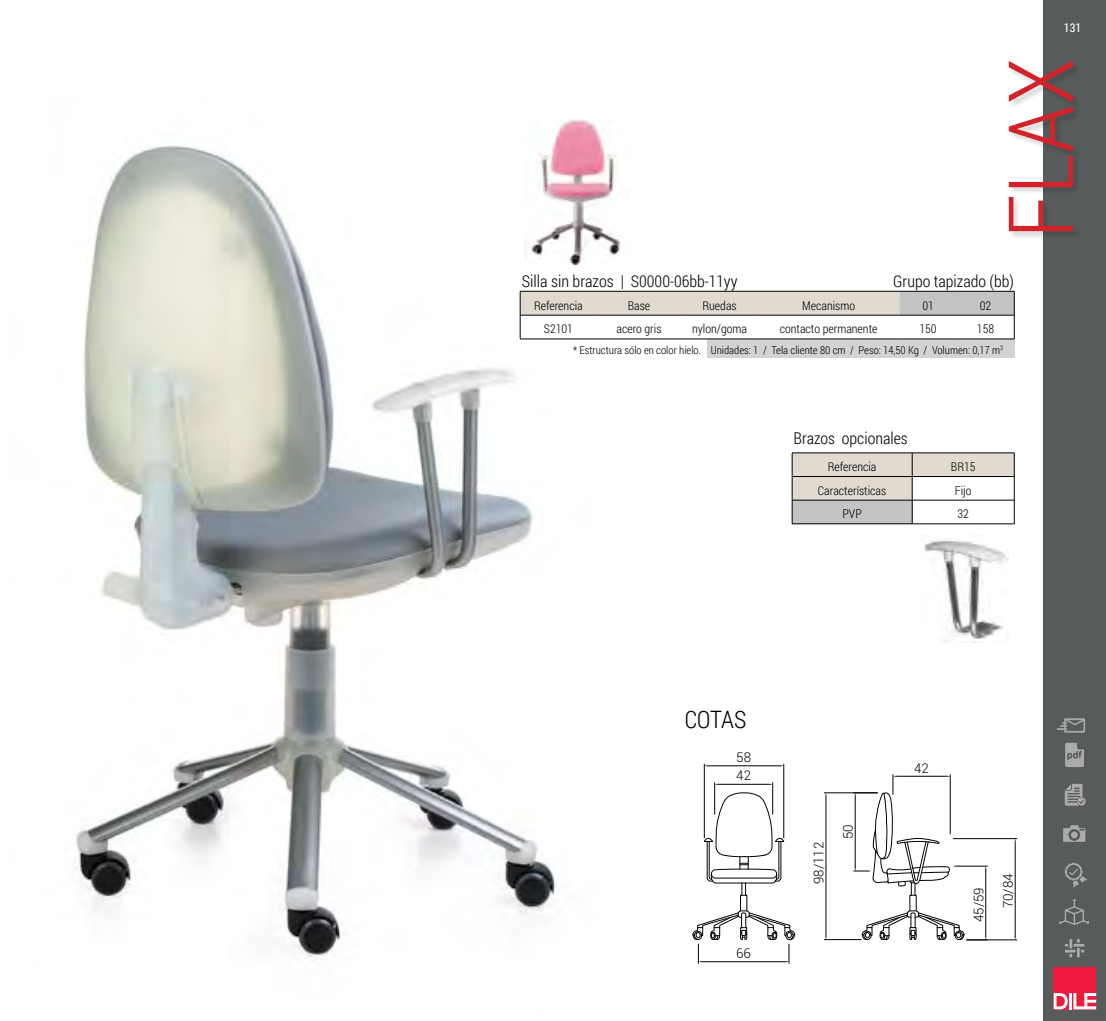
<style>
.page{position:relative;width:1106px;height:1021px;background:#fff}
.page>*{position:absolute;margin:0;border:0;box-sizing:border-box;transform-origin:0 0}
.t1{font:300 90px "Roboto Condensed";color:#d2232a}
.t2{font:300 24px "Roboto Condensed";letter-spacing:-.005em;color:#000}
.t3{font:300 16.35px "Roboto Condensed";color:#000}
.t4{font:300 16.2px "Roboto Condensed";color:#000}
.t5{font:300 13.35px "Roboto";color:#000}
.t6{font:300 12.15px "Roboto Condensed";color:#000}
.t7{font:12px "Roboto Condensed";color:#fff}
.t8{font:300 10.95px "Roboto Condensed";color:#000}
.s1{font-size:16.2px}
</style>
<div class="page">
<div style="left:1043px;top:0;width:63px;height:1020px;background:#585b5c"></div>
<div style="left:1053px;top:966px;width:43px;height:43px;background:#ed1a3b"></div>
<hr style="left:1068px;top:993px;width:3px;height:16px;background:#fff">
<svg style="left:1073px;top:993px;width:23px;height:16px"></svg>
<svg style="left:1053px;top:993px;width:14px;height:16px"></svg>
<svg style="left:1059px;top:742px;width:29px;height:215px"></svg>
<svg style="left:1056px;top:718px;width:29px;height:15px"></svg>
<img style="left:75px;top:119px;width:538px;height:843px">
<div style="left:707px;top:339px;width:307px;height:18px;background:#d1d3d4"></div>
<hr style="left:520px;top:339px;width:76px;height:1px;background:#000">
<hr style="left:596px;top:339px;width:85px;height:1px;background:#000">
<hr style="left:681px;top:339px;width:77px;height:1px;background:#000">
<hr style="left:758px;top:339px;width:141px;height:1px;background:#000">
<hr style="left:899px;top:339px;width:57px;height:1px;background:#000">
<svg style="left:520px;top:291px;width:495px;height:48px"></svg>
<hr style="left:956px;top:339px;width:58px;height:1px;background:#000">
<hr style="left:954px;top:865px;width:33px;height:1px;background:#000">
<hr style="left:985px;top:870px;width:1px;height:66px;background:#000">
<hr style="left:953px;top:838px;width:64px;height:1px;background:#000">
<hr style="left:967px;top:939px;width:50px;height:1px;background:#000">
<hr style="left:1014px;top:842px;width:1px;height:94px;background:#000">
<hr style="left:714px;top:782px;width:1px;height:32px;background:#000">
<hr style="left:772px;top:782px;width:1px;height:32px;background:#000">
<hr style="left:718px;top:784px;width:51px;height:1px;background:#000">
<hr style="left:704px;top:763px;width:1px;height:75px;background:#000">
<hr style="left:783px;top:763px;width:1px;height:75px;background:#000">
<hr style="left:708px;top:765px;width:72px;height:1px;background:#000">
<hr style="left:950px;top:774px;width:1px;height:60px;background:#000">
<hr style="left:824px;top:939px;width:37px;height:1px;background:#000">
<hr style="left:824px;top:792px;width:54px;height:1px;background:#000">
<hr style="left:825px;top:796px;width:1px;height:139px;background:#000">
<svg style="left:692px;top:910px;width:103px;height:53px"></svg>
<div style="left:740px;top:895px;width:7px;height:16px;border:1px solid #000"></div>
<svg style="left:861px;top:910px;width:126px;height:30px"></svg>
<svg style="left:704px;top:792px;width:80px;height:103px"></svg>
<svg style="left:853px;top:774px;width:97px;height:121px"></svg>
<div style="left:1009px;top:61px;width:71px;height:179px;background:#000;opacity:.15"></div>
<hr style="left:792px;top:452px;width:120px;height:1px;background:#000">
<hr style="left:912px;top:452px;width:102px;height:1px;background:#000">
<svg style="left:792px;top:453px;width:223px;height:71px"></svg>
<img style="left:924px;top:539px;width:84px;height:103px">
<img style="left:524px;top:120px;width:97px;height:145px">
<p class="t7" style="left:1063px;top:19px;width:19px">131</p>
<h1 class="t1" style="left:978px;top:238px;width:182px;rotate:-90deg">FLAX</h1>
<h3 class="t3" style="left:522px;top:270px;width:217px">Silla sin brazos | <span class="s1">S0000-06bb-11yy</span></h3>
<h3 class="t4" style="left:893px;top:270px;width:122px">Grupo tapizado (bb)</h3>
<p class="t6" style="left:534px;top:297px;width:50px">Referencia</p>
<p class="t6" style="left:628px;top:297px;width:24px">Base</p>
<p class="t6" style="left:702px;top:297px;width:36px">Ruedas</p>
<p class="t6" style="left:802px;top:297px;width:54px">Mecanismo</p>
<p class="t6" style="left:922px;top:297px;width:13px">01</p>
<p class="t6" style="left:979px;top:297px;width:13px">02</p>
<p class="t6" style="left:544px;top:321px;width:31px">S2101</p>
<p class="t6" style="left:616px;top:321px;width:46px">acero gris</p>
<p class="t6" style="left:692px;top:321px;width:57px">nylon/goma</p>
<p class="t6" style="left:779px;top:321px;width:99px">contacto permanente</p>
<p class="t6" style="left:919px;top:321px;width:19px">150</p>
<p class="t6" style="left:977px;top:321px;width:19px">158</p>
<p class="t8" style="left:573px;top:342px;width:130px">* Estructura sólo en color hielo.</p>
<p class="t8" style="left:710px;top:342px;width:294px">Unidades: 1 / Tela cliente 80 cm / Peso: 14,50 Kg / Volumen: 0,17 m<sup>3</sup></p>
<h3 class="t4" style="left:793px;top:427px;width:116px">Brazos opcionales</h3>
<p class="t6" style="left:827px;top:458px;width:50px">Referencia</p>
<p class="t6" style="left:951px;top:458px;width:26px">BR15</p>
<p class="t6" style="left:818px;top:482px;width:70px">Características</p>
<p class="t6" style="left:954px;top:482px;width:18px">Fijo</p>
<p class="t6" style="left:842px;top:505px;width:21px">PVP</p>
<p class="t6" style="left:957px;top:505px;width:13px">32</p>
<h2 class="t2" style="left:685px;top:702px;width:63px">COTAS</h2>
<p class="t5" style="left:736px;top:748px;width:16px">58</p>
<p class="t5" style="left:736px;top:766px;width:16px">42</p>
<p class="t5" style="left:736px;top:944px;width:16px">66</p>
<p class="t5" style="left:809px;top:884px;width:44px;rotate:-90deg">98/112</p>
<p class="t5" style="left:838px;top:839px;width:16px;rotate:-90deg">50</p>
<p class="t5" style="left:914px;top:758px;width:16px">42</p>
<p class="t5" style="left:969px;top:922px;width:36px;rotate:-90deg">45/59</p>
<p class="t5" style="left:999px;top:908px;width:36px;rotate:-90deg">70/84</p>
</div>
